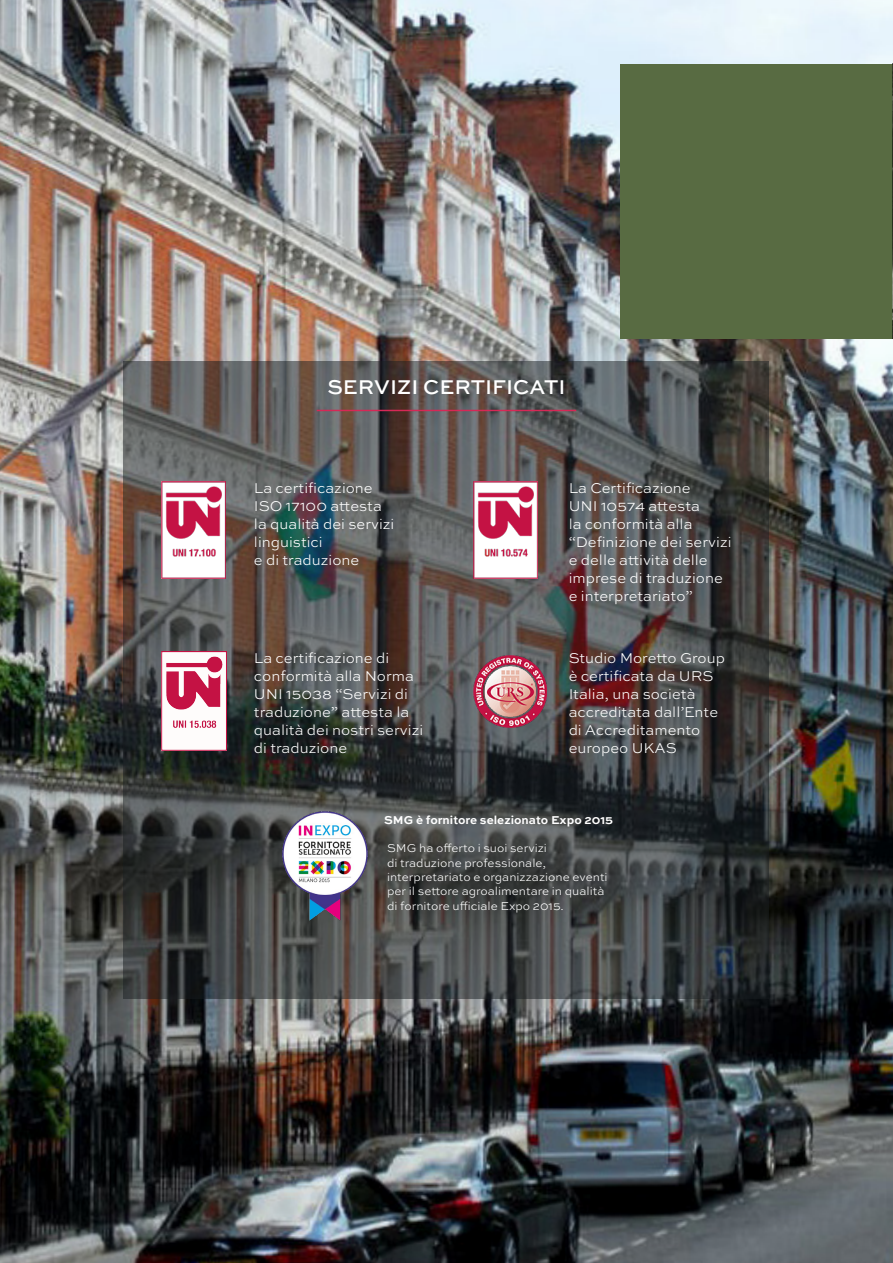
<style>
.page{position:relative;width:893px;height:1263px;background:#fff}
.page>*{position:absolute;margin:0;border:0;box-sizing:border-box;transform-origin:0 0}
.t1{font:500 21px "Sweet Sans Pro";color:#fff}
.t2{font:300 15px/18px "Sweet Sans Pro";color:#fff}
.t3{font:300 12px/14.4px "Sweet Sans Pro";color:#fff}
.t4{font:700 12px "Sweet Sans Pro";color:#fff}
</style>
<div class="page">
<img style="left:0;top:0;width:893px;height:1263px">
<svg style="left:124px;top:361px;width:645px;height:638px;background:#4a4949"></svg>
<img style="left:277px;top:805px;width:97px;height:123px">
<img style="left:161px;top:482px;width:64px;height:97px">
<img style="left:474px;top:482px;width:64px;height:97px">
<img style="left:161px;top:652px;width:66px;height:98px">
<img style="left:474px;top:655px;width:73px;height:73px">
<hr style="left:317px;top:410px;width:259px;height:1px;background:#d62856">
<div style="left:620px;top:64px;width:273px;height:275px;background:#586b42"></div>
<img style="left:892px;top:64px;width:1px;height:275px">
<p class="t1" style="left:327px;top:372px;width:240px">SERVIZI CERTIFICATI</p>
<p class="t2" style="left:254px;top:479px;width:142px">La certificazione<br>ISO 17100 attesta la qualità dei servizi linguistici</p>
<p class="t2" style="left:254px;top:551px;width:107px">e di traduzione</p>
<p class="t2" style="left:254px;top:649px;width:171px">La certificazione di conformità alla Norma<br>UNI 15038 “Servizi di traduzione” attesta la qualità dei nostri servizi</p>
<p class="t2" style="left:254px;top:739px;width:95px">di traduzione</p>
<p class="t2" style="left:569px;top:479px;width:164px">La Certificazione<br>UNI 10574 attesta<br>la conformità alla “Definizione dei servizi e delle attività delle imprese di traduzione e interpretariato”</p>
<p class="t2" style="left:569px;top:649px;width:158px">Studio Moretto Group è certificata da URS<br>Italia, una società accreditata dall’Ente di Accreditamento europeo UKAS</p>
<p class="t4" style="left:384px;top:811px;width:231px">SMG è fornitore selezionato Expo 2015</p>
<p class="t3" style="left:387px;top:840px;width:222px">SMG ha offerto i suoi servizi<br>di traduzione professionale, interpretariato e organizzazione eventi per il settore agroalimentare in qualità di fornitore ufficiale Expo 2015.</p>
</div>
